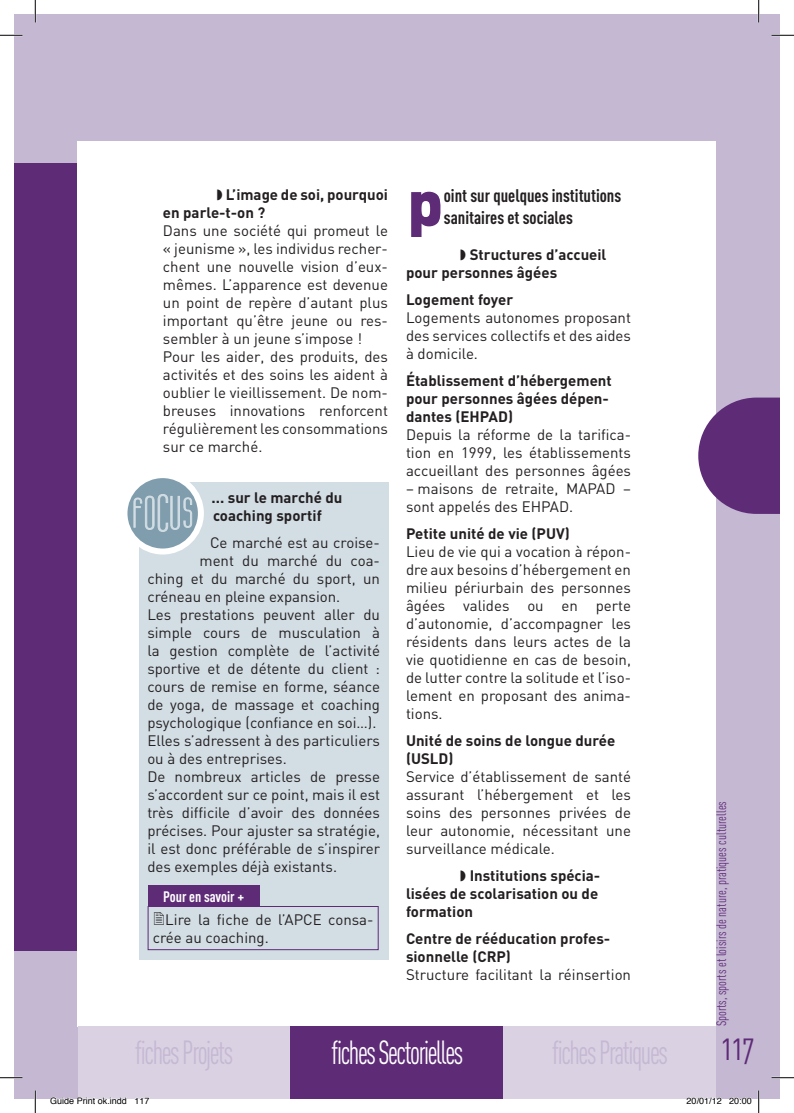
<style>
.page{position:relative;width:794px;height:1113px;background:#fff}
.page>*{position:absolute;margin:0;border:0;box-sizing:border-box;transform-origin:0 0}
.t1{font:900 63px "DIN";color:#5e2b77}
.t2{font:36px "DIN Cond Regular Alternate";color:#5e2b77}
.t3{font:33px "DIN Cond Regular Alternate";letter-spacing:-.05em;color:#c5b8d3;scale:.85 1}
.t4{font:33px "DIN Cond Regular Alternate";letter-spacing:-.05em;color:#fff;scale:.85 1}
.t5{font:18px/21.6px "DIN Cond Bold Alternate";color:#231f20}
.t6{font:15px/18px "DIN";color:#231f20;text-align:justify}
.t7{font:700 15px/18px "DIN";color:#231f20}
.t8{font:15px "DIN Cond Bold Alternate";color:#fff}
.t9{font:13.5px "DIN Cond Regular Alternate";color:#5e2b77}
.t10{font:9px "Helvetica";color:#000}
</style>
<div class="page">
<div style="left:14px;top:14px;width:765px;height:1084px;background:#c5b8d3"></div>
<div style="left:14px;top:163px;width:64px;height:786px;background:#5e2b77"></div>
<div style="left:78px;top:142px;width:638px;height:884px;background:#fff"></div>
<div style="left:78px;top:1026px;width:212px;height:72px;background:#dad2e3"></div>
<div style="left:290px;top:1026px;width:213px;height:72px;background:#5e2b77"></div>
<div style="left:503px;top:1026px;width:213px;height:72px;background:#dad2e3"></div>
<svg style="left:698px;top:397px;width:81px;height:117px"></svg>
<div style="left:139px;top:482px;width:249px;height:477px;background:#d2dde4"></div>
<svg style="left:124px;top:475px;width:77px;height:76px;fill:#809dad"></svg>
<div style="left:121px;top:472px;width:83px;height:82px;border:6px solid #fff;border-radius:50%"></div>
<svg style="left:133px;top:493px;width:59px;height:39px"></svg>
<div style="left:148px;top:906px;width:230px;height:43px;border:1px solid #5e2b77"></div>
<div style="left:148px;top:885px;width:111px;height:21px;background:#5e2b77"></div>
<hr style="left:0;top:34px;width:22px;height:2px;background:#fff">
<hr style="left:771px;top:34px;width:22px;height:2px;background:#fff">
<hr style="left:0;top:1076px;width:22px;height:2px;background:#fff">
<hr style="left:771px;top:1076px;width:22px;height:2px;background:#fff">
<hr style="left:34px;top:0;width:2px;height:22px;background:#fff">
<hr style="left:34px;top:1090px;width:2px;height:22px;background:#fff">
<hr style="left:757px;top:0;width:2px;height:22px;background:#fff">
<hr style="left:757px;top:1090px;width:2px;height:22px;background:#fff">
<svg style="left:0;top:35px;width:22px;height:1px"></svg>
<svg style="left:771px;top:35px;width:22px;height:1px"></svg>
<svg style="left:0;top:1077px;width:22px;height:1px"></svg>
<svg style="left:771px;top:1077px;width:22px;height:1px"></svg>
<svg style="left:35px;top:0;width:1px;height:22px"></svg>
<svg style="left:35px;top:1090px;width:1px;height:22px"></svg>
<svg style="left:758px;top:0;width:1px;height:22px"></svg>
<svg style="left:758px;top:1090px;width:1px;height:22px"></svg>
<svg style="left:50px;top:1097px;width:77px;height:2px"></svg>
<svg style="left:135px;top:1097px;width:15px;height:2px"></svg>
<svg style="left:686px;top:1097px;width:35px;height:2px"></svg>
<svg style="left:728px;top:1097px;width:23px;height:2px"></svg>
<p class="t7" style="left:163px;top:185px;width:226px;text-indent:63px">L’image de soi, pourquoi en parle-t-on ?</p>
<p class="t6" style="left:163px;top:221px;width:226px;text-align:left">Dans une société qui promeut le « jeunisme », les individus recher&shy;chent une nouvelle vision d’eux&shy;mêmes. L’apparence est devenue un point de repère d’autant plus important qu’être jeune ou res&shy;sembler à un jeune s’impose !<br>Pour les aider, des produits, des activités et des soins les aident à oublier le vieillissement. De nom&shy;breuses innovations renforcent régulièrement les consommations sur ce marché.</p>
<p class="t7" style="left:211px;top:488px;width:132px">... sur le marché du coaching sportif</p>
<p class="t6" style="left:210px;top:533px;width:171px">Ce marché est au croise-</p>
<p class="t6" style="left:199px;top:551px;width:182px">ment du marché du coa-</p>
<p class="t6" style="left:147px;top:569px;width:234px">ching et du marché du sport, un</p>
<p class="t6" style="left:147px;top:587px;width:194px">créneau en pleine expansion.</p>
<p class="t6" style="left:147px;top:605px;width:234px">Les prestations peuvent aller du</p>
<p class="t6" style="left:147px;top:623px;width:234px">simple cours de musculation à</p>
<p class="t6" style="left:147px;top:641px;width:234px">la gestion complète de l’activité</p>
<p class="t6" style="left:147px;top:659px;width:234px">sportive et de détente du client :</p>
<p class="t6" style="left:147px;top:677px;width:234px">cours de remise en forme, séance</p>
<p class="t6" style="left:147px;top:695px;width:234px">de yoga, de massage et coaching</p>
<p class="t6" style="left:147px;top:713px;width:230px">psychologique (confiance en soi…).</p>
<p class="t6" style="left:147px;top:731px;width:234px">Elles s’adressent à des particuliers</p>
<p class="t6" style="left:147px;top:749px;width:141px">ou à des entreprises.</p>
<p class="t6" style="left:147px;top:767px;width:234px">De nombreux articles de presse</p>
<p class="t6" style="left:147px;top:785px;width:234px">s’accordent sur ce point, mais il est</p>
<p class="t6" style="left:147px;top:803px;width:234px">très difficile d’avoir des données</p>
<p class="t6" style="left:147px;top:821px;width:234px">précises. Pour ajuster sa stratégie,</p>
<p class="t6" style="left:147px;top:839px;width:234px">il est donc préférable de s’inspirer</p>
<p class="t6" style="left:147px;top:857px;width:191px">des exemples déjà existants.</p>
<p class="t6" style="left:153px;top:910px;width:222px;text-indent:13px">Lire la fiche de l’APCE consa&shy;crée au coaching.</p>
<p class="t8" style="left:163px;top:886px;width:83px">Pour en savoir +</p>
<p class="t5" style="left:443px;top:184px;width:179px">oint sur quelques institutions sanitaires et sociales</p>
<p class="t7" style="left:406px;top:245px;width:202px;text-indent:64px">Structures d’accueil pour personnes âgées</p>
<p class="t7" style="left:406px;top:290px;width:109px">Logement foyer</p>
<p class="t6" style="left:406px;top:308px;width:226px">Logements autonomes proposant des services collectifs et des aides à domicile.</p>
<p class="t7" style="left:406px;top:371px;width:207px">Établissement d’hébergement pour personnes âgées dépen&shy;dantes (EHPAD)</p>
<p class="t6" style="left:406px;top:425px;width:226px">Depuis la réforme de la tarifica&shy;tion en 1999, les établissements accueillant des personnes âgées</p>
<p class="t6" style="left:406px;top:479px;width:226px">– maisons de retraite, MAPAD – sont appelés des EHPAD.</p>
<p class="t7" style="left:406px;top:524px;width:165px">Petite unité de vie (PUV)</p>
<p class="t6" style="left:406px;top:542px;width:226px">Lieu de vie qui a vocation à répon&shy;dre aux besoins d’hébergement en milieu périurbain des personnes âgées valides ou en perte d’autonomie, d’accompagner les résidents dans leurs actes de la vie quotidienne en cas de besoin, de lutter contre la solitude et l’iso&shy;lement en proposant des anima&shy;tions.</p>
<p class="t7" style="left:406px;top:731px;width:211px">Unité de soins de longue durée (USLD)</p>
<p class="t6" style="left:406px;top:767px;width:226px">Service d’établissement de santé assurant l’hébergement et les soins des personnes privées de leur autonomie, nécessitant une surveillance médicale.</p>
<p class="t7" style="left:406px;top:866px;width:196px;text-indent:64px">Institutions spécia&shy;lisées de scolarisation ou de formation</p>
<p class="t7" style="left:406px;top:929px;width:206px">Centre de rééducation profes&shy;sionnelle (CRP)</p>
<p class="t6" style="left:406px;top:965px;width:226px">Structure facilitant la réinsertion</p>
<h1 class="t1" style="left:407px;top:161px;width:37px">p</h1>
<p class="t9" style="left:713px;top:1026px;width:227px;rotate:-90deg">Sports, sports et loisirs de nature, pratiques culturelles</p>
<h3 class="t3" style="left:135px;top:1033px;width:117px">fichesProjets</h3>
<h3 class="t4" style="left:331px;top:1033px;width:156px">fichesSectorielles</h3>
<h3 class="t3" style="left:552px;top:1033px;width:138px">fichesPratiques</h3>
<h2 class="t2" style="left:721px;top:1025px;width:34px">117</h2>
<p class="t10" style="left:50px;top:1093px;width:101px">Guide Print ok.indd 117</p>
<p class="t10" style="left:686px;top:1093px;width:67px">20/01/12 20:00</p>
</div>
